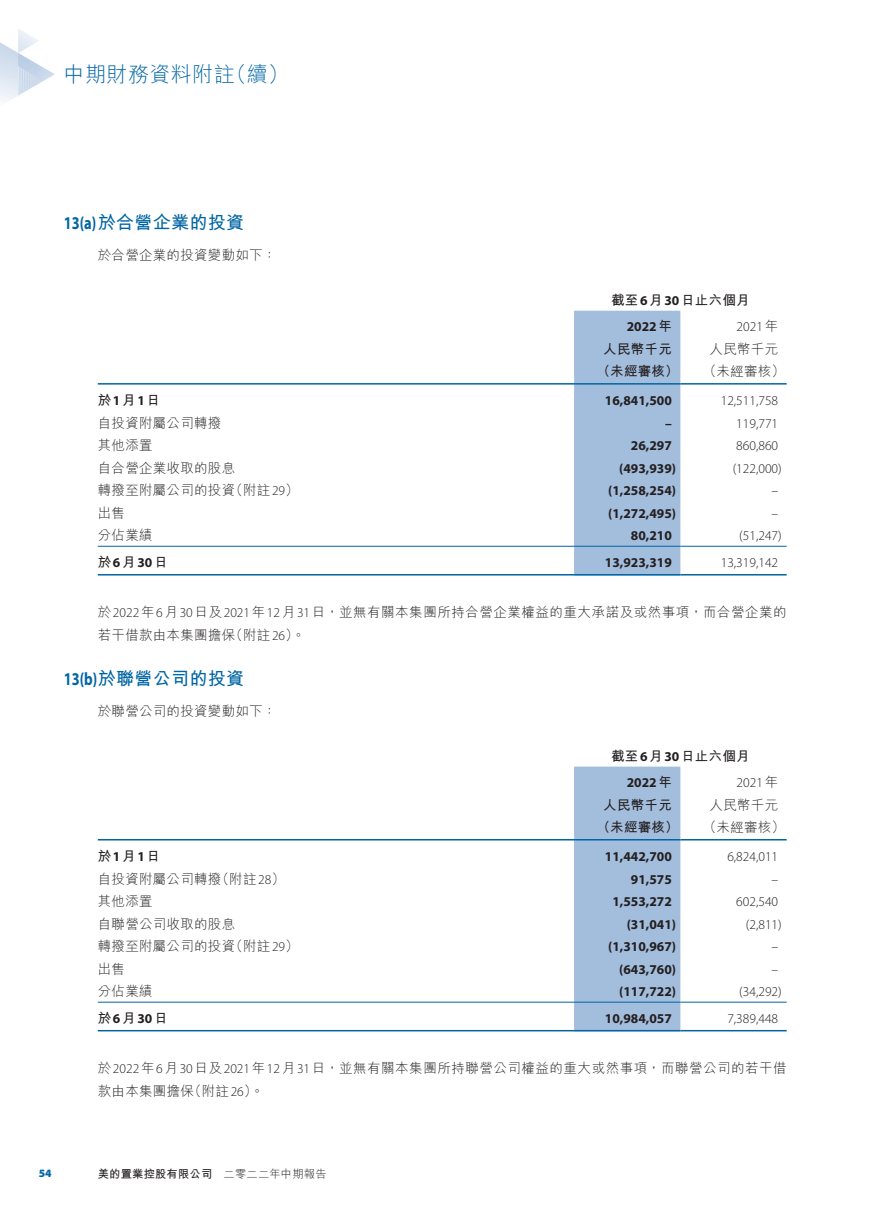
<style>
.page{position:relative;width:893px;height:1212px;background:#fff}
.page>*{position:absolute;margin:0;border:0;box-sizing:border-box;transform-origin:0 0}
.t1{font:300 21px "M Hei HK";letter-spacing:.02em;color:#0065a4}
._01_H1{font:700 18px "M Hei HK";letter-spacing:.02em;color:#0065a4}
._50_Table_txt{font:700 13.5px "Myriad Pro";color:#231f20}
._00_txt{font:300 13.5px/22.5px "M Hei HK";letter-spacing:.04em;color:#231f20}
._50_Table_txt-2{font:300 13.5px "M Hei HK";letter-spacing:.02em;color:#231f20}
._50_Table_txt-3{font:300 13.5px "Myriad Pro";color:#231f20}
._50_Table_txt-4{font:700 13.5px "M Hei HK";letter-spacing:.02em;color:#231f20}
._00_txt-2{font:300 13.5px "M Hei HK";letter-spacing:.02em;color:#231f20}
.t2{font:700 11.25px "M Hei HK";letter-spacing:.02em;color:#231f20}
.t3{font:900 11.25px "Myriad Pro";color:#0065a4}
.s1{font-family:"Myriad Pro"}
.s2{font-family:"M Hei HK"}
.s3{font-weight:300}
</style>
<div class="page">
<img style="left:0;top:29px;width:55px;height:73px">
<div style="left:574px;top:311px;width:106px;height:263px;background:#a3bddd"></div>
<hr style="left:98px;top:383px;width:476px;height:2px;background:#0065a4">
<hr style="left:574px;top:383px;width:106px;height:2px;background:#0065a4">
<hr style="left:680px;top:383px;width:107px;height:2px;background:#0065a4">
<hr style="left:98px;top:546px;width:476px;height:1px;background:#0065a4">
<hr style="left:574px;top:546px;width:106px;height:1px;background:#0065a4">
<hr style="left:680px;top:546px;width:107px;height:1px;background:#0065a4">
<hr style="left:98px;top:574px;width:476px;height:1px;background:#0065a4">
<hr style="left:574px;top:574px;width:106px;height:1px;background:#0065a4">
<hr style="left:680px;top:574px;width:107px;height:1px;background:#0065a4">
<div style="left:574px;top:766px;width:106px;height:264px;background:#a3bddd"></div>
<hr style="left:98px;top:839px;width:476px;height:1px;background:#0065a4">
<hr style="left:574px;top:839px;width:106px;height:1px;background:#0065a4">
<hr style="left:680px;top:839px;width:107px;height:1px;background:#0065a4">
<hr style="left:98px;top:1002px;width:476px;height:1px;background:#0065a4">
<hr style="left:574px;top:1002px;width:106px;height:1px;background:#0065a4">
<hr style="left:680px;top:1002px;width:107px;height:1px;background:#0065a4">
<hr style="left:98px;top:1030px;width:476px;height:1px;background:#0065a4">
<hr style="left:574px;top:1030px;width:106px;height:1px;background:#0065a4">
<hr style="left:680px;top:1030px;width:107px;height:1px;background:#0065a4">
<h1 class="t1" style="left:64px;top:64px;width:227px">中期財務資料附註（續）</h1>
<p class="_01_H1" style="left:64px;top:209px;width:182px"><span class="s1">13(a)</span>於合營企業的投資</p>
<p class="_00_txt-2" style="left:98px;top:248px;width:180px">於合營企業的投資變動如下：</p>
<p class="_50_Table_txt-4" style="left:611px;top:290px;width:140px">截至<span class="s1">6</span>月<span class="s1">30</span>日止六個月</p>
<p class="_50_Table_txt" style="left:627px;top:318px;width:47px">2022<span class="s2">年</span></p>
<p class="_50_Table_txt-3" style="left:737px;top:319px;width:43px">2021<span class="s2">年</span></p>
<p class="_50_Table_txt-4" style="left:603px;top:339px;width:70px">人民幣千元</p>
<p class="_50_Table_txt-2" style="left:710px;top:342px;width:70px">人民幣千元</p>
<p class="_50_Table_txt-4" style="left:597px;top:362px;width:83px">（未經審核）</p>
<p class="_50_Table_txt-2" style="left:703px;top:365px;width:83px">（未經審核）</p>
<p class="_50_Table_txt-4" style="left:98px;top:391px;width:64px">於<span class="s1">1</span>月<span class="s1">1</span>日</p>
<p class="_50_Table_txt" style="left:605px;top:392px;width:68px">16,841,500</p>
<p class="_50_Table_txt-3" style="left:721px;top:393px;width:59px">12,511,758</p>
<p class="_50_Table_txt-2" style="left:98px;top:416px;width:125px">自投資附屬公司轉撥</p>
<p class="_50_Table_txt" style="left:665px;top:414px;width:8px">–</p>
<p class="_50_Table_txt-3" style="left:736px;top:415px;width:43px">119,771</p>
<p class="_50_Table_txt-2" style="left:98px;top:438px;width:56px">其他添置</p>
<p class="_50_Table_txt" style="left:631px;top:437px;width:42px">26,297</p>
<p class="_50_Table_txt-3" style="left:736px;top:438px;width:43px">860,860</p>
<p class="_50_Table_txt-2" style="left:98px;top:461px;width:139px">自合營企業收取的股息</p>
<p class="_50_Table_txt" style="left:619px;top:459px;width:58px">(493,939)</p>
<p class="_50_Table_txt-3" style="left:733px;top:460px;width:51px">(122,000)</p>
<p class="_50_Table_txt-2" style="left:98px;top:483px;width:202px">轉撥至附屬公司的投資（附註<span class="s1">29</span>）</p>
<p class="_50_Table_txt" style="left:608px;top:482px;width:69px">(1,258,254)</p>
<p class="_50_Table_txt-3" style="left:771px;top:483px;width:8px">–</p>
<p class="_50_Table_txt-2" style="left:98px;top:506px;width:29px">出售</p>
<p class="_50_Table_txt" style="left:608px;top:504px;width:69px">(1,272,495)</p>
<p class="_50_Table_txt-3" style="left:771px;top:505px;width:8px">–</p>
<p class="_50_Table_txt-2" style="left:98px;top:528px;width:56px">分佔業績</p>
<p class="_50_Table_txt" style="left:631px;top:527px;width:42px">80,210</p>
<p class="_50_Table_txt-3" style="left:739px;top:528px;width:44px">(51,247)</p>
<p class="_50_Table_txt-4" style="left:98px;top:553px;width:71px">於<span class="s1">6</span>月<span class="s1">30</span>日</p>
<p class="_50_Table_txt" style="left:605px;top:554px;width:68px">13,923,319</p>
<p class="_50_Table_txt-3" style="left:721px;top:555px;width:59px">13,319,142</p>
<p class="_00_txt" style="left:98px;top:601px;width:690px">於<span class="s1">2022</span>年<span class="s1">6</span>月<span class="s1">30</span>日及<span class="s1">2021</span>年<span class="s1">12</span>月<span class="s1">31</span>日，並無有關本集團所持合營企業權益的重大承諾及或然事項，而合營企業的若干借款由本集團擔保（附註<span class="s1">26</span>）。</p>
<p class="_01_H1" style="left:64px;top:665px;width:182px"><span class="s1">13(b)</span>於聯營公司的投資</p>
<p class="_00_txt-2" style="left:98px;top:704px;width:180px">於聯營公司的投資變動如下：</p>
<p class="_50_Table_txt-4" style="left:611px;top:746px;width:140px">截至<span class="s1">6</span>月<span class="s1">30</span>日止六個月</p>
<p class="_50_Table_txt" style="left:627px;top:774px;width:47px">2022<span class="s2">年</span></p>
<p class="_50_Table_txt-3" style="left:737px;top:775px;width:43px">2021<span class="s2">年</span></p>
<p class="_50_Table_txt-4" style="left:603px;top:795px;width:70px">人民幣千元</p>
<p class="_50_Table_txt-2" style="left:710px;top:798px;width:70px">人民幣千元</p>
<p class="_50_Table_txt-4" style="left:597px;top:817px;width:83px">（未經審核）</p>
<p class="_50_Table_txt-2" style="left:703px;top:820px;width:83px">（未經審核）</p>
<p class="_50_Table_txt-4" style="left:98px;top:846px;width:64px">於<span class="s1">1</span>月<span class="s1">1</span>日</p>
<p class="_50_Table_txt" style="left:605px;top:848px;width:68px">11,442,700</p>
<p class="_50_Table_txt-3" style="left:727px;top:849px;width:52px">6,824,011</p>
<p class="_50_Table_txt-2" style="left:98px;top:872px;width:189px">自投資附屬公司轉撥（附註<span class="s1">28</span>）</p>
<p class="_50_Table_txt" style="left:631px;top:870px;width:42px">91,575</p>
<p class="_50_Table_txt-3" style="left:771px;top:871px;width:8px">–</p>
<p class="_50_Table_txt-2" style="left:98px;top:894px;width:56px">其他添置</p>
<p class="_50_Table_txt" style="left:612px;top:893px;width:61px">1,553,272</p>
<p class="_50_Table_txt-3" style="left:736px;top:894px;width:43px">602,540</p>
<p class="_50_Table_txt-2" style="left:98px;top:917px;width:139px">自聯營公司收取的股息</p>
<p class="_50_Table_txt" style="left:627px;top:915px;width:51px">(31,041)</p>
<p class="_50_Table_txt-3" style="left:746px;top:916px;width:37px">(2,811)</p>
<p class="_50_Table_txt-2" style="left:98px;top:939px;width:202px">轉撥至附屬公司的投資（附註<span class="s1">29</span>）</p>
<p class="_50_Table_txt" style="left:608px;top:938px;width:69px">(1,310,967)</p>
<p class="_50_Table_txt-3" style="left:771px;top:939px;width:8px">–</p>
<p class="_50_Table_txt-2" style="left:98px;top:962px;width:29px">出售</p>
<p class="_50_Table_txt" style="left:619px;top:960px;width:58px">(643,760)</p>
<p class="_50_Table_txt-3" style="left:771px;top:961px;width:8px">–</p>
<p class="_50_Table_txt-2" style="left:98px;top:984px;width:56px">分佔業績</p>
<p class="_50_Table_txt" style="left:619px;top:983px;width:58px">(117,722)</p>
<p class="_50_Table_txt-3" style="left:739px;top:984px;width:44px">(34,292)</p>
<p class="_50_Table_txt-4" style="left:98px;top:1008px;width:71px">於<span class="s1">6</span>月<span class="s1">30</span>日</p>
<p class="_50_Table_txt" style="left:605px;top:1010px;width:68px">10,984,057</p>
<p class="_50_Table_txt-3" style="left:727px;top:1011px;width:52px">7,389,448</p>
<p class="_00_txt" style="left:98px;top:1056px;width:690px">於<span class="s1">2022</span>年<span class="s1">6</span>月<span class="s1">30</span>日及<span class="s1">2021</span>年<span class="s1">12</span>月<span class="s1">31</span>日，並無有關本集團所持聯營公司權益的重大或然事項，而聯營公司的若干借款由本集團擔保（附註<span class="s1">26</span>）。</p>
<p class="t3" style="left:39px;top:1166px;width:14px">54</p>
<p class="t2" style="left:98px;top:1165px;width:230px">美的置業控股有限公司 <span class="s3">二零二二年中期報告</span></p>
</div>
